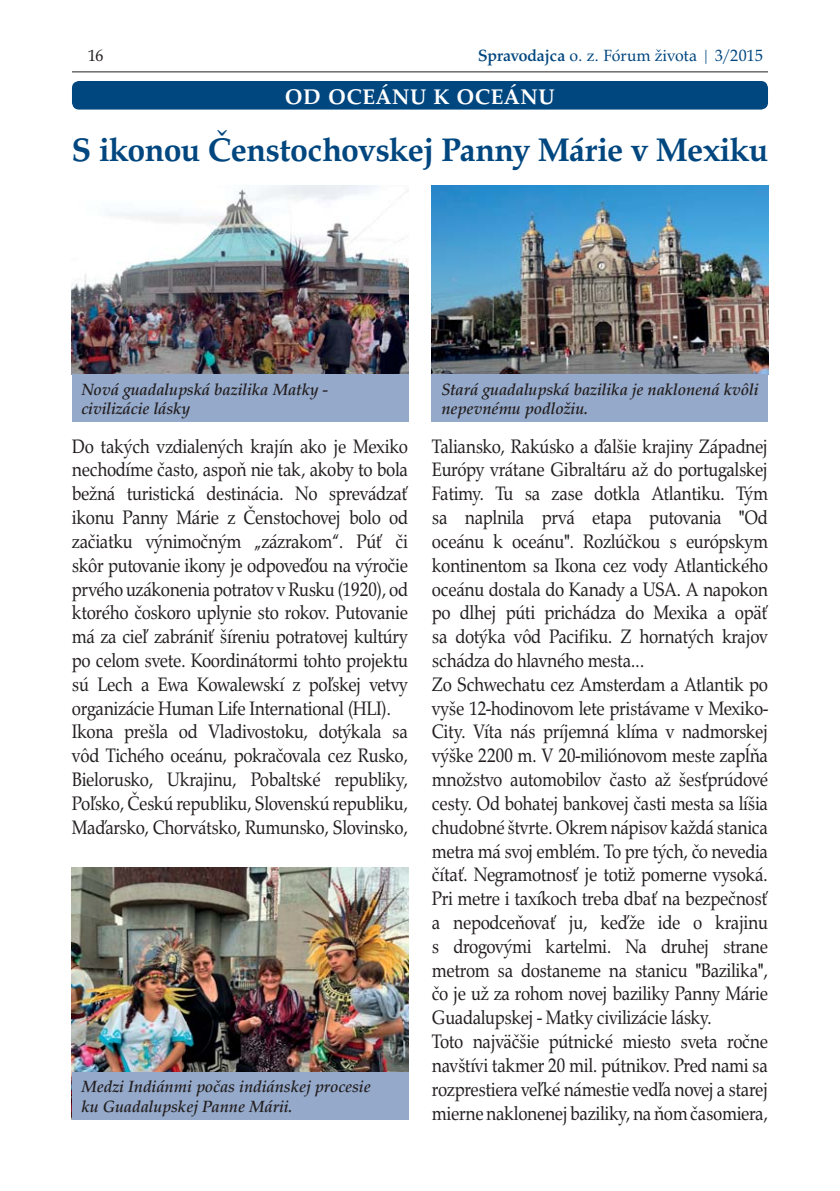
<style>
.page{position:relative;width:840px;height:1191px;background:#fff}
.page>*{position:absolute;margin:0;border:0;box-sizing:border-box;transform-origin:0 0}
.t1{font:700 33.6px "URW Palladio TEE";color:#00467f}
.t2{font:700 21.8px "URW Palladio TEE";letter-spacing:.05em;color:#fff}
.t3{font:20.2px/23.8px "URW Palladio TEE";letter-spacing:-.02em;color:#231f20;scale:.88 1}
.t4{font:italic 500 16.8px/19.4px "URW Palladio TEE";color:#231f20}
.t5{font:16.8px "URW Palladio TEE";color:#00467f}
.t6{font:16.8px "URW Palladio TEE";color:#231f20}
.s1{font-weight:500}
</style>
<div class="page">
<hr style="left:72px;top:71px;width:695px;height:1px;background:#231f20">
<div style="left:72px;top:81px;width:695px;height:29px;background:#00467f;border-radius:7px"></div>
<img style="left:72px;top:867px;width:336px;height:204px">
<img style="left:72px;top:186px;width:336px;height:188px">
<img style="left:431px;top:186px;width:336px;height:188px">
<div style="left:72px;top:1071px;width:336px;height:48px;background:#95a9ca"></div>
<div style="left:72px;top:374px;width:336px;height:48px;background:#95a9ca"></div>
<div style="left:431px;top:374px;width:336px;height:48px;background:#95a9ca"></div>
<p class="t6" style="left:88px;top:47px;width:18px">16</p>
<p class="t5" style="left:478px;top:47px;width:286px"><span class="s1">Spravodajca</span> o. z. Fórum života | 3/2015</p>
<p class="t2" style="left:285px;top:86px;width:270px">OD OCEÁNU K OCEÁNU</p>
<h1 class="t1" style="left:72px;top:133px;width:697px">S ikonou Čenstochovskej Panny Márie v Mexiku</h1>
<p class="t4" style="left:81px;top:382px;width:248px">Nová guadalupská bazilika Matky - civilizácie lásky</p>
<p class="t4" style="left:441px;top:382px;width:318px">Stará guadalupská bazilika je naklonená kvôli nepevnému podložiu.</p>
<p class="t3" style="left:72px;top:435px;width:383px">Do takých vzdialených krajín ako je Mexiko nechodíme často, aspoň nie tak, akoby to bola bežná turistická destinácia. No sprevádzať ikonu Panny Márie z Čenstochovej bolo od začiatku výnimočným „zázrakom“. Púť či skôr putovanie ikony je odpoveďou na výročie prvého uzákonenia potratov v Rusku (1920), od ktorého čoskoro uplynie sto rokov. Putovanie má za cieľ zabrániť šíreniu potratovej kultúry po celom svete. Koordinátormi tohto projektu sú Lech a Ewa Kowalewskí z poľskej vetvy organizácie Human Life International (HLI).<br>Ikona prešla od Vladivostoku, dotýkala sa vôd Tichého oceánu, pokračovala cez Rusko, Bielorusko, Ukrajinu, Pobaltské republiky, Poľsko, Českú republiku, Slovenskú republiku, Maďarsko, Chorvátsko, Rumunsko, Slovinsko,</p>
<p class="t3" style="left:431px;top:435px;width:383px">Taliansko, Rakúsko a ďalšie krajiny Západnej Európy vrátane Gibraltáru až do portugalskej Fatimy. Tu sa zase dotkla Atlantiku. Tým sa naplnila prvá etapa putovania "Od oceánu k oceánu". Rozlúčkou s európskym kontinentom sa Ikona cez vody Atlantického oceánu dostala do Kanady a USA. A napokon po dlhej púti prichádza do Mexika a opäť sa dotýka vôd Pacifiku. Z hornatých krajov schádza do hlavného mesta...<br>Zo Schwechatu cez Amsterdam a Atlantik po vyše 12-hodinovom lete pristávame v Mexiko-City. Víta nás príjemná klíma v nadmorskej výške 2200 m. V 20-miliónovom meste zapĺňa množstvo automobilov často až šesťprúdové cesty. Od bohatej bankovej časti mesta sa líšia chudobné štvrte. Okrem nápisov každá stanica metra má svoj emblém. To pre tých, čo nevedia čítať. Negramotnosť je totiž pomerne vysoká.<br>Pri metre i taxíkoch treba dbať na bezpečnosť a nepodceňovať ju, keďže ide o krajinu s drogovými kartelmi. Na druhej strane metrom sa dostaneme na stanicu "Bazilika", čo je už za rohom novej baziliky Panny Márie Guadalupskej - Matky civilizácie lásky.<br>Toto najväčšie pútnické miesto sveta ročne navštívi takmer 20 mil. pútnikov. Pred nami sa rozprestiera veľké námestie vedľa novej a starej mierne naklonenej baziliky, na ňom časomiera,</p>
<p class="t4" style="left:81px;top:1079px;width:290px">Medzi Indiánmi počas indiánskej procesie ku Guadalupskej Panne Márii.</p>
</div>
